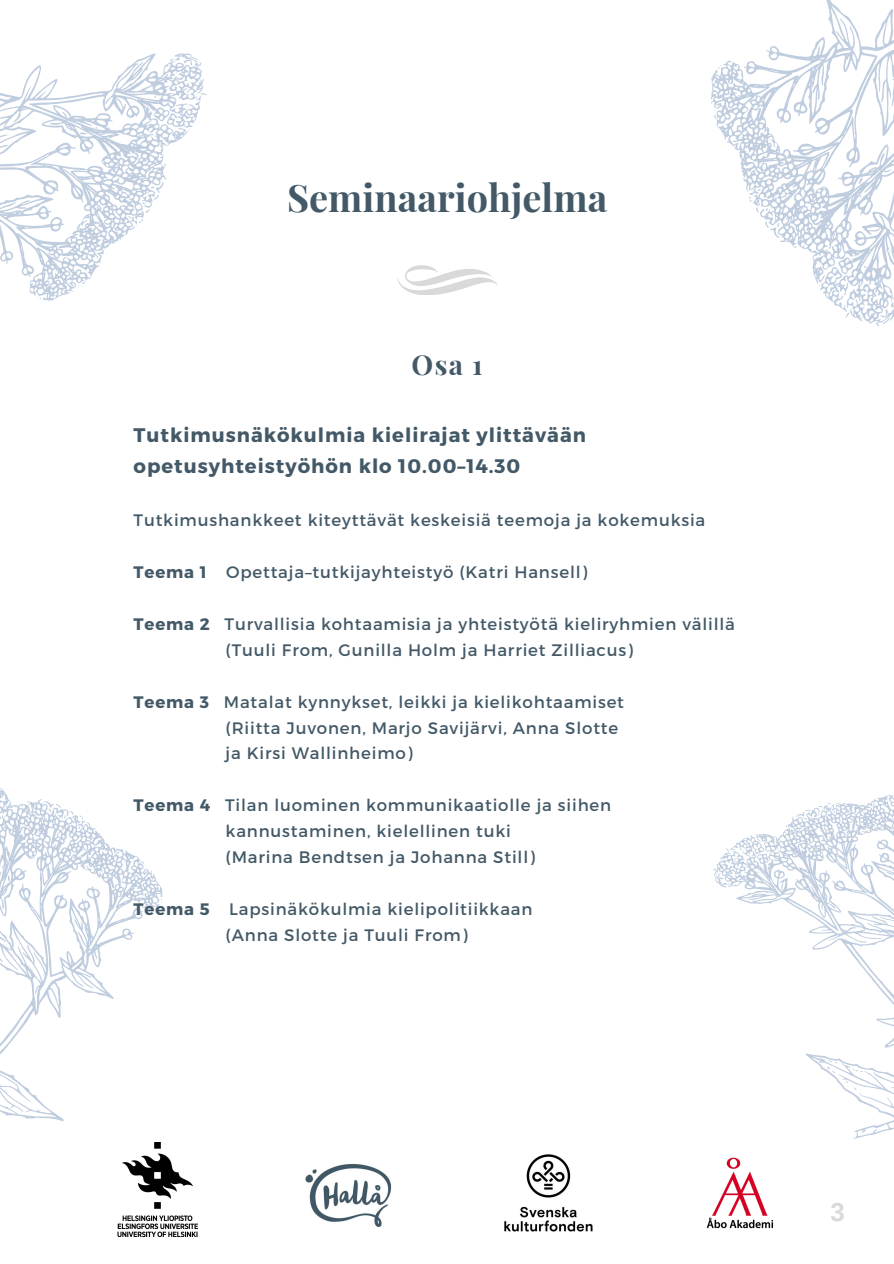
<style>
.page{position:relative;width:894px;height:1264px;background:#fff}
.page>*{position:absolute;margin:0;border:0;box-sizing:border-box;transform-origin:0 0}
.t1{font:700 37.8px "Playfair Display";color:#435967}
.t2{font:700 27.45px "Playfair Display";color:#435967}
.t3{font:700 25.8px "Arimo";color:#d9d9d9}
.t4{font:700 19.65px/31.5px "Montserrat";letter-spacing:.05em;color:#435967}
.t5{font:16.65px "Montserrat";letter-spacing:.05em;color:#435967}
.s1{font-weight:700}
</style>
<div class="page">
<svg style="left:710px;top:0;width:183px;height:327px"></svg>
<svg style="left:0;top:53px;width:207px;height:248px"></svg>
<svg style="left:0;top:788px;width:163px;height:334px"></svg>
<svg style="left:713px;top:794px;width:180px;height:345px"></svg>
<svg style="left:397px;top:265px;width:100px;height:30px"></svg>
<img style="left:305px;top:1163px;width:87px;height:64px">
<img style="left:504px;top:1154px;width:89px;height:78px">
<img style="left:706px;top:1157px;width:68px;height:72px">
<img style="left:117px;top:1142px;width:80px;height:94px">
<p class="t1" style="left:287px;top:171px;width:322px">Seminaariohjelma</p>
<p class="t2" style="left:411px;top:346px;width:73px">Osa 1</p>
<p class="t4" style="left:133px;top:418px;width:453px">Tutkimusnäkökulmia kielirajat ylittävään opetusyhteistyöhön klo 10.00–14.30</p>
<p class="t5" style="left:133px;top:509px;width:573px">Tutkimushankkeet kiteyttävät keskeisiä teemoja ja kokemuksia</p>
<p class="t5" style="left:133px;top:561px;width:455px"><span class="s1">Teema 1</span> Opettaja–tutkijayhteistyö (Katri Hansell)</p>
<p class="t5" style="left:133px;top:613px;width:602px"><span class="s1">Teema 2</span> Turvallisia kohtaamisia ja yhteistyötä kieliryhmien välillä</p>
<p class="t5" style="left:225px;top:639px;width:408px">(Tuuli From, Gunilla Holm ja Harriet Zilliacus)</p>
<p class="t5" style="left:133px;top:691px;width:492px"><span class="s1">Teema 3</span> Matalat kynnykset, leikki ja kielikohtaamiset</p>
<p class="t5" style="left:225px;top:716px;width:394px">(Riitta Juvonen, Marjo Savijärvi, Anna Slotte</p>
<p class="t5" style="left:225px;top:742px;width:188px">ja Kirsi Wallinheimo)</p>
<p class="t5" style="left:133px;top:794px;width:479px"><span class="s1">Teema 4</span> Tilan luominen kommunikaatiolle ja siihen</p>
<p class="t5" style="left:225px;top:820px;width:286px">kannustaminen, kielellinen tuki</p>
<p class="t5" style="left:225px;top:846px;width:310px">(Marina Bendtsen ja Johanna Still)</p>
<p class="t5" style="left:133px;top:898px;width:400px"><span class="s1">Teema 5</span> Lapsinäkökulmia kielipolitiikkaan</p>
<p class="t5" style="left:225px;top:924px;width:243px">(Anna Slotte ja Tuuli From)</p>
<p class="t3" style="left:830px;top:1197px;width:16px">3</p>
</div>
